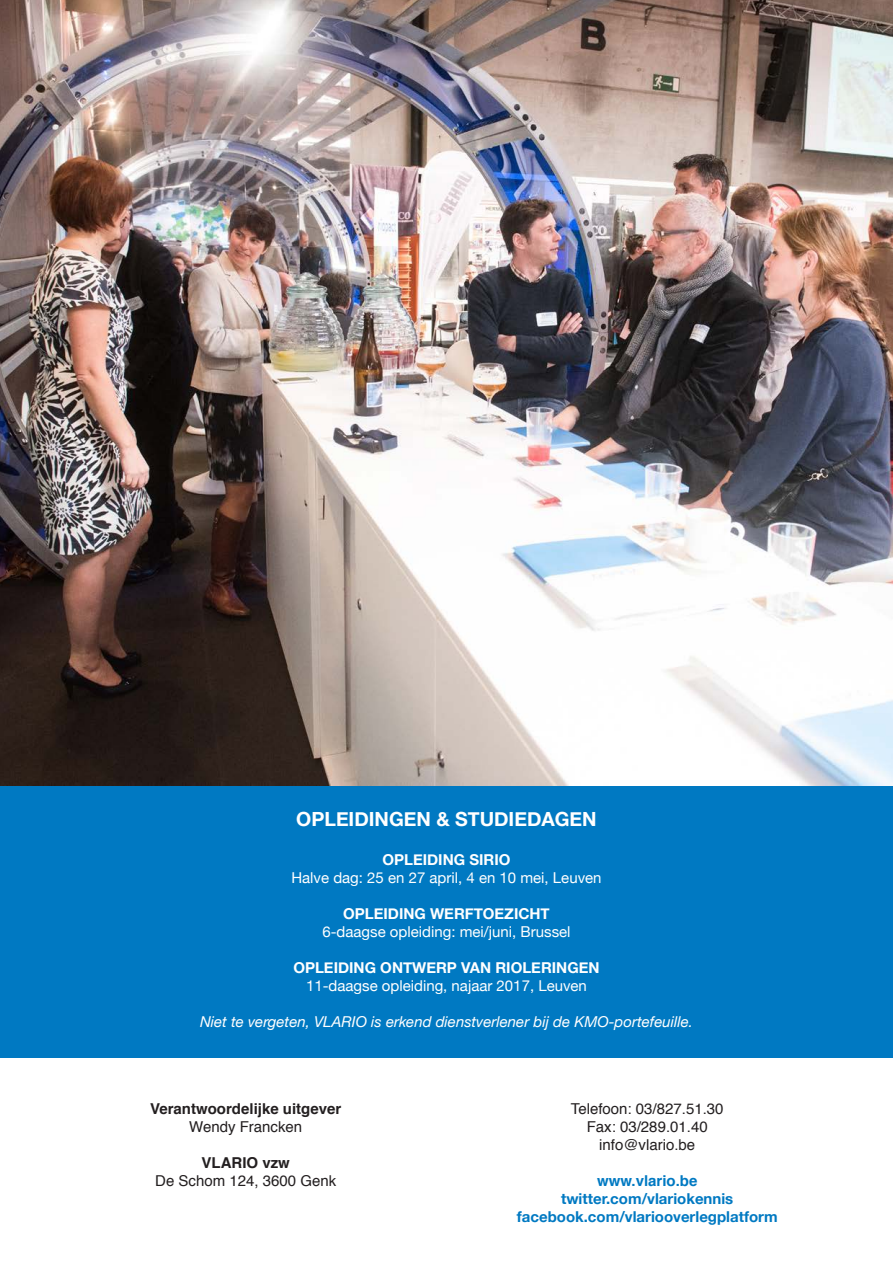
<style>
.page{position:relative;width:893px;height:1263px;background:#fff}
.page>*{position:absolute;margin:0;border:0;box-sizing:border-box;transform-origin:0 0}
.t1{font:700 19.5px "Helvetica Neue";color:#fff}
.t2{font:15px "Helvetica Neue";color:#fff}
.t3{font:15px/18px "Helvetica";color:#231f20;text-align:center}
.t4{font:700 15px/18px "Helvetica Neue";color:#0079c2;text-align:center}
.t5{font:700 15px "Helvetica Neue";color:#fff}
.t6{font:italic 15px "Helvetica Neue";color:#fff}
.t7{font:700 15px "Helvetica";color:#231f20}
.s1{font-family:"Helvetica"}
</style>
<div class="page">
<div style="left:0;top:784px;width:893px;height:274px;background:#0079c2"></div>
<img style="left:0;top:0;width:893px;height:785px">
<p class="t1" style="left:296px;top:804px;width:302px">OPLEIDINGEN &amp; STUDIEDAGEN</p>
<p class="t5" style="left:382px;top:848px;width:130px">OPLEIDING SIRIO</p>
<p class="t2" style="left:291px;top:867px;width:312px">Halve dag: 25 en 27 april, 4 en 10 mei, Leuven</p>
<p class="t5" style="left:343px;top:902px;width:208px">OPLEIDING WERFTOEZICHT</p>
<p class="t2" style="left:322px;top:921px;width:250px">6-daagse opleiding: mei/juni, Brussel</p>
<p class="t5" style="left:293px;top:956px;width:308px">OPLEIDING ONTWERP VAN RIOLERINGEN</p>
<p class="t2" style="left:306px;top:975px;width:282px">11-daagse opleiding, najaar 2017, Leuven</p>
<p class="t6" style="left:200px;top:1011px;width:494px">Niet te vergeten, VLARIO is erkend dienstverlener bij de KMO-portefeuille.</p>
<p class="t7" style="left:150px;top:1096px;width:192px">Verantwoordelijke uitgever</p>
<p class="t3" style="left:189px;top:1118px;width:115px">Wendy Francken</p>
<p class="t7" style="left:202px;top:1150px;width:90px">VLARIO vzw</p>
<p class="t3" style="left:155px;top:1172px;width:182px">De Schom 124, 3600 Genk</p>
<p class="t3" style="left:571px;top:1100px;width:154px">Telefoon: 03/827.51.30</p>
<p class="t3" style="left:587px;top:1118px;width:122px">Fax: 03/289.01.40 info@vlario.be</p>
<p class="t4" style="left:517px;top:1172px;width:262px"><span class="s1">www.vlario.be </span>twitter.com/vlariokennis facebook.com/vlariooverlegplatform</p>
</div>
